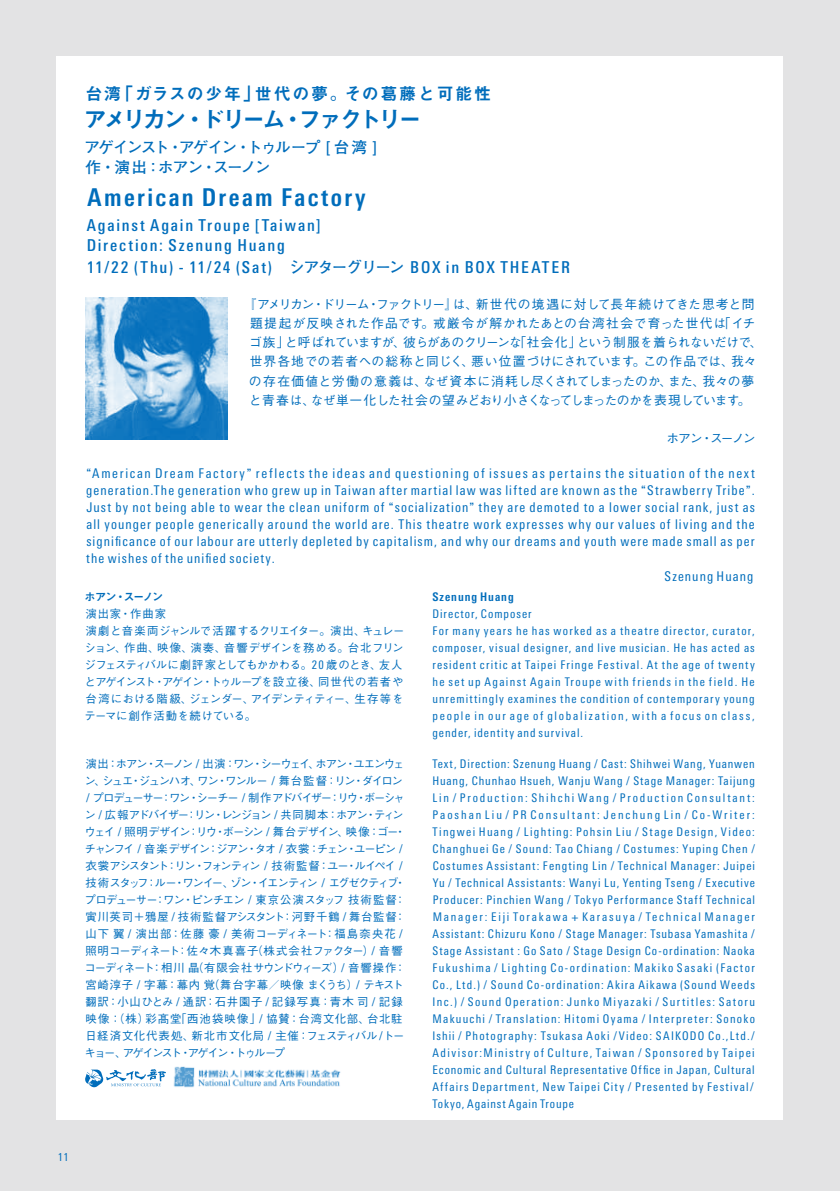
<style>
.page{position:relative;width:840px;height:1191px;background:#fff}
.page>*{position:absolute;margin:0;border:0;box-sizing:border-box;transform-origin:0 0}
.t1{font:700 condensed 24.6px "LT Univers";letter-spacing:.1em;color:#006dbb}
.t2{font:23.4px "Midashi Go Pro MB31";letter-spacing:-.135em;color:#006dbb}
.t3{font:17px "Midashi Go Pro MB31";letter-spacing:.1em;color:#006dbb}
.t4{font:500 condensed 16.4px/19.8px "LT Univers";letter-spacing:.11em;color:#006dbb}
.t5{font:700 15.6px/19.8px "Futo Go B101 Pro";letter-spacing:-.09em;color:#006dbb}
.t6{font:condensed 13.4px "LT Univers";letter-spacing:.085em;color:#006dbb}
.t7{font:condensed 13.4px "LT Univers";letter-spacing:.12em;color:#006dbb}
.t8{font:500 12.8px/19.2px "Gothic BBB Pro";letter-spacing:-.005em;color:#006dbb}
.t9{font:condensed 12px/17px "LT Univers";letter-spacing:.095em;color:#006dbb}
.t10{font:700 condensed 12px "LT Univers";letter-spacing:.08em;color:#006dbb}
.t11{font:500 11.4px/17px "Gothic BBB Pro";letter-spacing:-.09em;color:#006dbb}
.t12{font:500 11.4px/17px "Gothic BBB Pro";letter-spacing:-.03em;color:#006dbb}
.t13{font:11.4px "Midashi Go Pro MB31";letter-spacing:-.115em;color:#006dbb}
.t14{font:condensed 11.2px "LT Univers";color:#006dbb}
.s1{font-family:"LT Univers";font-weight:500;font-stretch:condensed;font-size:16.4px}
.s2{font-family:"Futo Go B101 Pro";font-weight:700;font-stretch:normal;font-size:15.6px}
.s3{font-family:"Gothic BBB Pro";font-weight:500;font-stretch:normal;font-size:12.8px}
.s4{font-family:"LT Univers";font-weight:400;font-stretch:condensed;font-size:12px}
</style>
<div class="page">
<div style="left:0;top:0;width:839px;height:1191px;background:linear-gradient(to right,#e4e4e4,#e4e4e4)"></div>
<div style="left:57px;top:57px;width:725px;height:1063px;background:#fff"></div>
<img style="left:173px;top:1066px;width:168px;height:22px">
<svg style="left:85px;top:1069px;width:81px;height:18px"></svg>
<img style="left:85px;top:298px;width:142px;height:141px">
<p class="t14" style="left:58px;top:1150px;width:12px">11</p>
<h3 class="t3" style="left:85px;top:80px;width:407px">台湾「ガラスの少年」世代の夢。その葛藤と可能性</h3>
<h2 class="t2" style="left:84px;top:101px;width:339px">アメリカン・ドリーム・ファクトリー</h2>
<p class="t5" style="left:84px;top:136px;width:294px">アゲインスト・アゲイン・トゥループ <span class="s1">[</span> 台湾 <span class="s1">]</span>作・演出：ホアン・スーノン</p>
<h1 class="t1" style="left:87px;top:182px;width:279px">American Dream Factory</h1>
<h3 class="t4" style="left:87px;top:215px;width:235px">Against Again Troupe [Taiwan]<br>Direction: Szenung Huang</h3>
<h3 class="t4" style="left:87px;top:257px;width:484px">11/22 (Thu) - 11/24 (Sat) <span class="s2">シアターグリーン</span> BOX in BOX THEATER</h3>
<p class="t8" style="left:249px;top:293px;width:514px;text-indent:-6px">『アメリカン・ドリーム・ファクトリー』は、新世代の境遇に対して長年続けてきた思考と問題提起が反映された作品です。戒厳令が解かれたあとの台湾社会で育った世代は「イチゴ族」と呼ばれていますが、彼らがあのクリーンな「社会化」という制服を着られないだけで、世界各地での若者への総称と同じく、悪い位置づけにされています。この作品では、我々の存在価値と労働の意義は、なぜ資本に消耗し尽くされてしまったのか、また、我々の夢と青春は、なぜ単一化した社会の望みどおり小さくなってしまったのかを表現しています。</p>
<p class="t8" style="left:666px;top:427px;width:90px">ホアン・スーノン</p>
<p class="t7" style="left:86px;top:466px;width:669px"><span class="s3">“</span>American Dream Factory<span class="s3">”</span> reflects the ideas and questioning of issues as pertains the situation of the next</p>
<p class="t6" style="left:86px;top:483px;width:669px">generation.The generation who grew up in Taiwan after martial law was lifted are known as the <span class="s3">“</span>Strawberry Tribe<span class="s3">"</span>.</p>
<p class="t6" style="left:86px;top:500px;width:669px">Just by not being able to wear the clean uniform of <span class="s3">“</span>socialization<span class="s3">”</span> they are demoted to a lower social rank, just as</p>
<p class="t6" style="left:86px;top:517px;width:669px">all younger people generically around the world are. This theatre work expresses why our values of living and the</p>
<p class="t6" style="left:86px;top:534px;width:669px">significance of our labour are utterly depleted by capitalism, and why our dreams and youth were made small as per</p>
<p class="t6" style="left:86px;top:551px;width:190px">the wishes of the unified society.</p>
<p class="t6" style="left:664px;top:568px;width:90px">Szenung Huang</p>
<p class="t13" style="left:84px;top:587px;width:80px">ホアン・スーノン</p>
<p class="t12" style="left:84px;top:603px;width:321px">演出家・作曲家<br>演劇と音楽両ジャンルで活躍するクリエイター。演出、キュレーション、作曲、映像、演奏、音響デザインを務める。台北フリンジフェスティバルに劇評家としてもかかわる。<span class="s4">20</span> 歳のとき、友人とアゲインスト・アゲイン・トゥループを設立後、同世代の若者や台湾における階級、ジェンダー、アイデンティティー、生存等をテーマに創作活動を続けている。</p>
<p class="t11" style="left:84px;top:753px;width:322px">演出：ホアン・スーノン <span class="s4">/</span> 出演：ワン・シーウェイ、ホアン・ユエンウェン、シュエ・ジュンハオ、ワン・ワンルー <span class="s4">/</span> 舞台監督：リン・ダイロン<span class="s4">/</span> プロデューサー：ワン・シーチー <span class="s4">/</span> 制作アドバイザー：リウ・ボーシャン <span class="s4">/</span> 広報アドバイザー：リン・レンジョン <span class="s4">/</span> 共同脚本：ホアン・ティンウェイ <span class="s4">/</span> 照明デザイン：リウ・ボーシン <span class="s4">/</span> 舞台デザイン、映像：ゴー・チャンフイ <span class="s4">/</span> 音楽デザイン：ジアン・タオ <span class="s4">/</span> 衣裳：チェン・ユーピン <span class="s4">/</span>衣裳アシスタント：リン・フォンティン <span class="s4">/</span> 技術監督：ユー・ルイペイ <span class="s4">/</span>技術スタッフ：ルー・ワンイー、ゾン・イエンティン <span class="s4">/</span> エグゼクティブ・プロデューサー：ワン・ピンチエン <span class="s4">/</span> 東京公演スタッフ技術監督：寅川英司＋鴉屋 <span class="s4">/</span> 技術監督アシスタント：河野千鶴 <span class="s4">/</span> 舞台監督：山下翼 <span class="s4">/</span> 演出部：佐藤豪 <span class="s4">/</span> 美術コーディネート：福島奈央花 <span class="s4">/</span>照明コーディネート：佐々木真喜子（株式会社ファクター）<span class="s4">/</span> 音響コーディネート：相川晶（有限会社サウンドウィーズ）<span class="s4">/</span> 音響操作：宮崎淳子 <span class="s4">/</span> 字幕：幕内覚（舞台字幕／映像まくうち）<span class="s4">/</span> テキスト翻訳：小山ひとみ <span class="s4">/</span> 通訳：石井園子 <span class="s4">/</span> 記録写真：青木司 <span class="s4">/</span> 記録映像：（株）彩髙堂「西池袋映像」<span class="s4">/</span> 協賛：台湾文化部、台北駐日経済文化代表処、新北市文化局 <span class="s4">/</span> 主催：フェスティバル<span class="s4">/</span>トーキョー、アゲインスト・アゲイン・トゥループ</p>
<p class="t10" style="left:432px;top:589px;width:83px">Szenung Huang</p>
<p class="t9" style="left:432px;top:604px;width:324px">Director, Composer<br>For many years he has worked as a theatre director, curator, composer, visual designer, and live musician. He has acted as resident critic at Taipei Fringe Festival. At the age of twenty he set up Against Again Troupe with friends in the field. He unremittingly examines the condition of contemporary young people in our age of globalization, with a focus on class, gender, identity and survival.</p>
<p class="t9" style="left:432px;top:755px;width:324px;text-align:justify">Text, Direction: Szenung Huang / Cast: Shihwei Wang, Yuanwen Huang, Chunhao Hsueh, Wanju Wang / Stage Manager: Taijung Lin / Production: Shihchi Wang / Production Consultant:<br>Paoshan Liu / PR Consultant: Jenchung Lin / Co-Writer:<br>Tingwei Huang / Lighting: Pohsin Liu / Stage Design, Video:<br>Changhuei Ge / Sound: Tao Chiang / Costumes: Yuping Chen / Costumes Assistant: Fengting Lin / Technical Manager: Juipei Yu / Technical Assistants: Wanyi Lu, Yenting Tseng / Executive Producer: Pinchien Wang / Tokyo Performance Staff Technical Manager: Eiji Torakawa + Karasuya / Technical Manager Assistant: Chizuru Kono / Stage Manager: Tsubasa Yamashita / Stage Assistant : Go Sato / Stage Design Co-ordination: Naoka Fukushima / Lighting Co-ordination: Makiko Sasaki (Factor Co., Ltd.) / Sound Co-ordination: Akira Aikawa (Sound Weeds Inc.) / Sound Operation: Junko Miyazaki / Surtitles: Satoru Makuuchi / Translation: Hitomi Oyama / Interpreter: Sonoko Ishii / Photography: Tsukasa Aoki /Video: SAIKODO Co.,Ltd./ Adivisor:Ministry of Culture, Taiwan / Sponsored by Taipei Economic and Cultural Representative Office in Japan, Cultural Affairs Department, New Taipei City / Presented by Festival/ Tokyo, Against Again Troupe</p>
</div>
